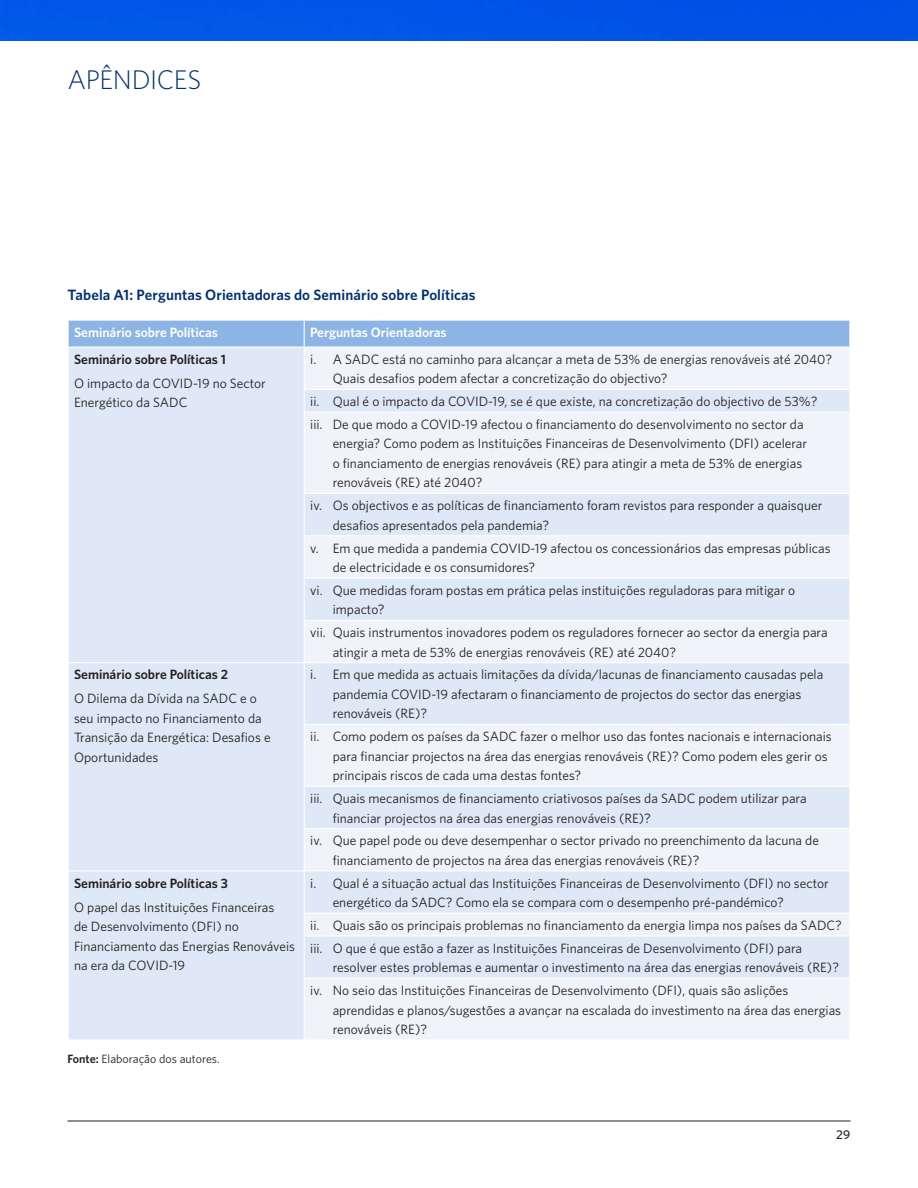
<style>
.page{position:relative;width:918px;height:1188px;background:#fff}
.page>*{position:absolute;margin:0;border:0;box-sizing:border-box;transform-origin:0 0}
.bm_head{font:300 27px "Whitney";letter-spacing:-.015em;color:#002f73}
.fig_table_number{font:600 15px "Whitney";letter-spacing:.005em;color:#002f73}
.tb{font:13.5px/19.5px "Whitney";color:#231f20}
.tb-2{font:600 13.5px "Whitney";color:#231f20}
.tch{font:600 13.5px "Whitney";color:#fff}
.t1{font:500 12.75px "Whitney";color:#231f20}
.fig_table_source{font:12px "Whitney";color:#231f20}
.s1{font-weight:600}
</style>
<div class="page">
<hr style="left:68px;top:1121px;width:782px;height:1px;background:#231f20">
<div style="left:0;top:0;width:918px;height:40px;background:#0154e7"></div>
<div style="left:69px;top:348px;width:235px;height:691px;background:#dfe8f7"></div>
<svg style="left:305px;top:348px;width:544px;height:691px;fill:#f1f3fb"></svg>
<div style="left:68px;top:320px;width:782px;height:26px;background:#8cb5e5"></div>
<svg style="left:68px;top:389px;width:1px;height:23px"></svg>
<hr style="left:304px;top:389px;width:547px;height:1px;background:#fff">
<svg style="left:849px;top:390px;width:1px;height:22px"></svg>
<hr style="left:304px;top:412px;width:547px;height:1px;background:#fff">
<hr style="left:304px;top:493px;width:547px;height:1px;background:#fff">
<hr style="left:304px;top:535px;width:547px;height:1px;background:#fff">
<hr style="left:304px;top:577px;width:547px;height:2px;background:#fff">
<hr style="left:304px;top:620px;width:547px;height:1px;background:#fff">
<hr style="left:68px;top:662px;width:236px;height:1px;background:#fff">
<hr style="left:304px;top:662px;width:547px;height:1px;background:#fff">
<hr style="left:304px;top:724px;width:547px;height:1px;background:#fff">
<hr style="left:304px;top:786px;width:547px;height:1px;background:#fff">
<hr style="left:304px;top:828px;width:547px;height:1px;background:#fff">
<hr style="left:68px;top:870px;width:236px;height:1px;background:#fff">
<hr style="left:304px;top:870px;width:547px;height:1px;background:#fff">
<svg style="left:68px;top:913px;width:1px;height:23px"></svg>
<hr style="left:304px;top:913px;width:547px;height:1px;background:#fff">
<hr style="left:304px;top:935px;width:547px;height:2px;background:#fff">
<hr style="left:304px;top:978px;width:547px;height:1px;background:#fff">
<p class="bm_head" style="left:68px;top:62px;width:135px">APÊNDICES</p>
<p class="fig_table_number" style="left:68px;top:285px;width:410px">Tabela A1: Perguntas Orientadoras do Seminário sobre Políticas</p>
<p class="tch" style="left:74px;top:323px;width:145px">Seminário sobre Políticas</p>
<p class="tch" style="left:310px;top:323px;width:138px">Perguntas Orientadoras</p>
<p class="tb-2" style="left:74px;top:350px;width:153px">Seminário sobre Políticas 1</p>
<p class="tb" style="left:74px;top:373px;width:193px">O impacto da COVID-19 no Sector<br>Energético da SADC</p>
<p class="tb" style="left:333px;top:349px;width:501px;text-indent:-22px">i. A SADC está no caminho para alcançar a meta de 53% de energias renováveis até 2040?<br>Quais desafios podem afectar a concretização do objectivo?</p>
<p class="tb" style="left:310px;top:391px;width:509px">ii. Qual é o impacto da COVID-19, se é que existe, na concretização do objectivo de 53%?</p>
<p class="tb" style="left:333px;top:414px;width:476px;text-indent:-22px">iii. De que modo a COVID-19 afectou o financiamento do desenvolvimento no sector da energia? Como podem as Instituições Financeiras de Desenvolvimento (DFI) acelerar o financiamento de energias renováveis (RE) para atingir a meta de 53% de energias renováveis (RE) até 2040?</p>
<p class="tb" style="left:333px;top:495px;width:491px;text-indent:-22px">iv. Os objectivos e as políticas de financiamento foram revistos para responder a quaisquer desafios apresentados pela pandemia?</p>
<p class="tb" style="left:333px;top:538px;width:499px;text-indent:-22px">v. Em que medida a pandemia COVID-19 afectou os concessionários das empresas públicas de electricidade e os consumidores?</p>
<p class="tb" style="left:333px;top:580px;width:464px;text-indent:-22px">vi. Que medidas foram postas em prática pelas instituições reguladoras para mitigar o impacto?</p>
<p class="tb" style="left:333px;top:622px;width:496px;text-indent:-22px">vii. Quais instrumentos inovadores podem os reguladores fornecer ao sector da energia para atingir a meta de 53% de energias renováveis (RE) até 2040?</p>
<p class="tb-2" style="left:74px;top:666px;width:156px">Seminário sobre Políticas 2</p>
<p class="tb" style="left:74px;top:689px;width:198px">O Dilema da Dívida na SADC e o seu impacto no Financiamento da<br>Transição da Energética: Desafios e<br>Oportunidades</p>
<p class="tb-2" style="left:74px;top:874px;width:155px">Seminário sobre Políticas 3</p>
<p class="tb" style="left:74px;top:897px;width:223px">O papel das Instituições Financeiras<br>de Desenvolvimento (DFI) no<br>Financiamento das Energias Renováveis na era da COVID-19</p>
<p class="fig_table_source" style="left:68px;top:1051px;width:154px"><span class="s1">Fonte:</span> Elaboração dos autores.</p>
<p class="tb" style="left:333px;top:665px;width:492px;text-indent:-22px">i. Em que medida as actuais limitações da dívida/lacunas de financiamento causadas pela pandemia COVID-19 afectaram o financiamento de projectos do sector das energias renováveis (RE)?</p>
<p class="tb" style="left:333px;top:726px;width:501px;text-indent:-22px">ii. Como podem os países da SADC fazer o melhor uso das fontes nacionais e internacionais para financiar projectos na área das energias renováveis (RE)? Como podem eles gerir os principais riscos de cada uma destas fontes?</p>
<p class="tb" style="left:333px;top:788px;width:475px;text-indent:-22px">iii. Quais mecanismos de financiamento criativosos países da SADC podem utilizar para financiar projectos na área das energias renováveis (RE)?</p>
<p class="tb" style="left:333px;top:831px;width:488px;text-indent:-22px">iv. Que papel pode ou deve desempenhar o sector privado no preenchimento da lacuna de financiamento de projectos na área das energias renováveis (RE)?</p>
<p class="tb" style="left:333px;top:873px;width:498px;text-indent:-22px">i. Qual é a situação actual das Instituições Financeiras de Desenvolvimento (DFI) no sector energético da SADC? Como ela se compara com o desempenho pré-pandémico?</p>
<p class="tb" style="left:310px;top:915px;width:533px">ii. Quais são os principais problemas no financiamento da energia limpa nos países da SADC?</p>
<p class="tb" style="left:333px;top:938px;width:508px;text-indent:-22px">iii. O que é que estão a fazer as Instituições Financeiras de Desenvolvimento (DFI) para resolver estes problemas e aumentar o investimento na área das energias renováveis (RE)?</p>
<p class="tb" style="left:333px;top:980px;width:510px;text-indent:-22px">iv. No seio das Instituições Financeiras de Desenvolvimento (DFI), quais são aslições aprendidas e planos/sugestões a avançar na escalada do investimento na área das energias renováveis (RE)?</p>
<p class="t1" style="left:836px;top:1126px;width:16px">29</p>
</div>
